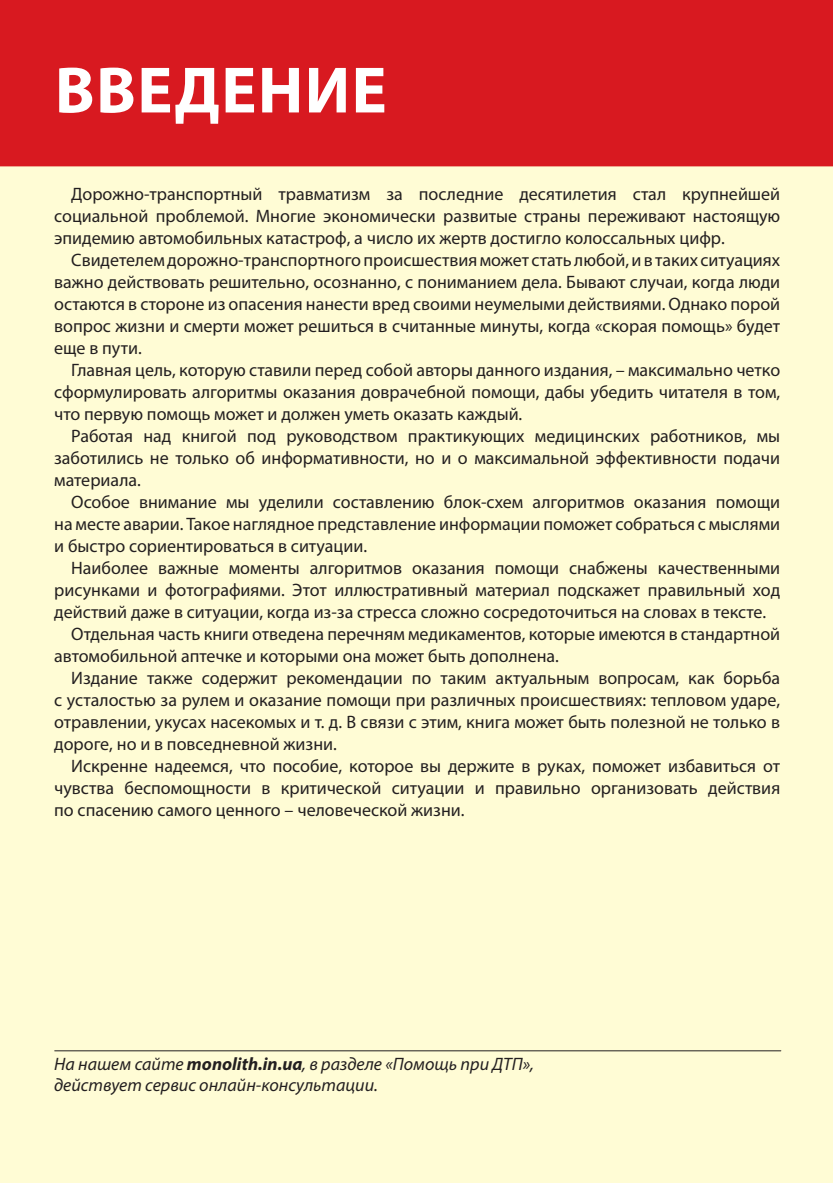
<style>
.page{position:relative;width:833px;height:1183px;background:#fff}
.page>*{position:absolute;margin:0;border:0;box-sizing:border-box;transform-origin:0 0}
.t1{font:700 66px "Myriad Pro";letter-spacing:.02em;color:#fff}
.t2{font:18px/22px "Myriad Pro";color:#231f20;text-align:justify}
.t3{font:italic 18px/20.6px "Myriad Pro";color:#231f20}
.s1{font-weight:700}
</style>
<div class="page">
<div style="left:0;top:0;width:833px;height:1182px;background:#fffcd5"></div>
<div style="left:0;top:0;width:833px;height:166px;background:#d81920"></div>
<hr style="left:55px;top:1050px;width:725px;height:1px;background:#231f20">
<h1 class="t1" style="left:55px;top:47px;width:333px">ВВЕДЕНИЕ</h1>
<p class="t2" style="left:54px;top:182px;width:727px;text-indent:17px">Дорожно-транспортный травматизм за последние десятилетия стал крупнейшей социальной проблемой. Многие экономически развитые страны переживают настоящую эпидемию автомобильных катастроф, а число их жертв достигло колоссальных цифр.</p>
<p class="t2" style="left:54px;top:248px;width:727px;text-indent:17px">Свидетелем дорожно-транспортного происшествия может стать любой, и в таких ситуациях важно действовать решительно, осознанно, с пониманием дела. Бывают случаи, когда люди остаются в стороне из опасения нанести вред своими неумелыми действиями. Однако порой вопрос жизни и смерти может решиться в считанные минуты, когда «скорая помощь» будет еще в пути.</p>
<p class="t2" style="left:54px;top:358px;width:727px;text-indent:17px">Главная цель, которую ставили перед собой авторы данного издания, – максимально четко сформулировать алгоритмы оказания доврачебной помощи, дабы убедить читателя в том, что первую помощь может и должен уметь оказать каждый.</p>
<p class="t2" style="left:54px;top:424px;width:727px;text-indent:17px">Работая над книгой под руководством практикующих медицинских работников, мы заботились не только об информативности, но и о максимальной эффективности подачи материала.</p>
<p class="t2" style="left:54px;top:490px;width:727px;text-indent:17px">Особое внимание мы уделили составлению блок-схем алгоритмов оказания помощи на месте аварии. Такое наглядное представление информации поможет собраться с мыслями и быстро сориентироваться в ситуации.</p>
<p class="t2" style="left:71px;top:556px;width:710px">Наиболее важные моменты алгоритмов оказания помощи снабжены качественными</p>
<p class="t2" style="left:54px;top:578px;width:727px">рисунками и фотографиями. Этот иллюстративный материал подскажет правильный ход</p>
<p class="t2" style="left:54px;top:600px;width:713px">действий даже в ситуации, когда из-за стресса сложно сосредоточиться на словах в тексте.</p>
<p class="t2" style="left:71px;top:622px;width:710px">Отдельная часть книги отведена перечням медикаментов, которые имеются в стандартной</p>
<p class="t2" style="left:54px;top:644px;width:506px">автомобильной аптечке и которыми она может быть дополнена.</p>
<p class="t2" style="left:71px;top:666px;width:710px">Издание также содержит рекомендации по таким актуальным вопросам, как борьба</p>
<p class="t2" style="left:54px;top:688px;width:727px">с усталостью за рулем и оказание помощи при различных происшествиях: тепловом ударе,</p>
<p class="t2" style="left:54px;top:710px;width:727px">отравлении, укусах насекомых и т. д. В связи с этим, книга может быть полезной не только в</p>
<p class="t2" style="left:54px;top:732px;width:284px">дороге, но и в повседневной жизни.</p>
<p class="t2" style="left:71px;top:754px;width:710px">Искренне надеемся, что пособие, которое вы держите в руках, поможет избавиться от</p>
<p class="t2" style="left:54px;top:776px;width:727px">чувства беспомощности в критической ситуации и правильно организовать действия</p>
<p class="t2" style="left:54px;top:798px;width:412px">по спасению самого ценного – человеческой жизни.</p>
<p class="t3" style="left:54px;top:1053px;width:481px">На нашем сайте <span class="s1">monolith.in.ua</span>, в разделе «Помощь при ДТП», действует сервис онлайн-консультации.</p>
</div>
